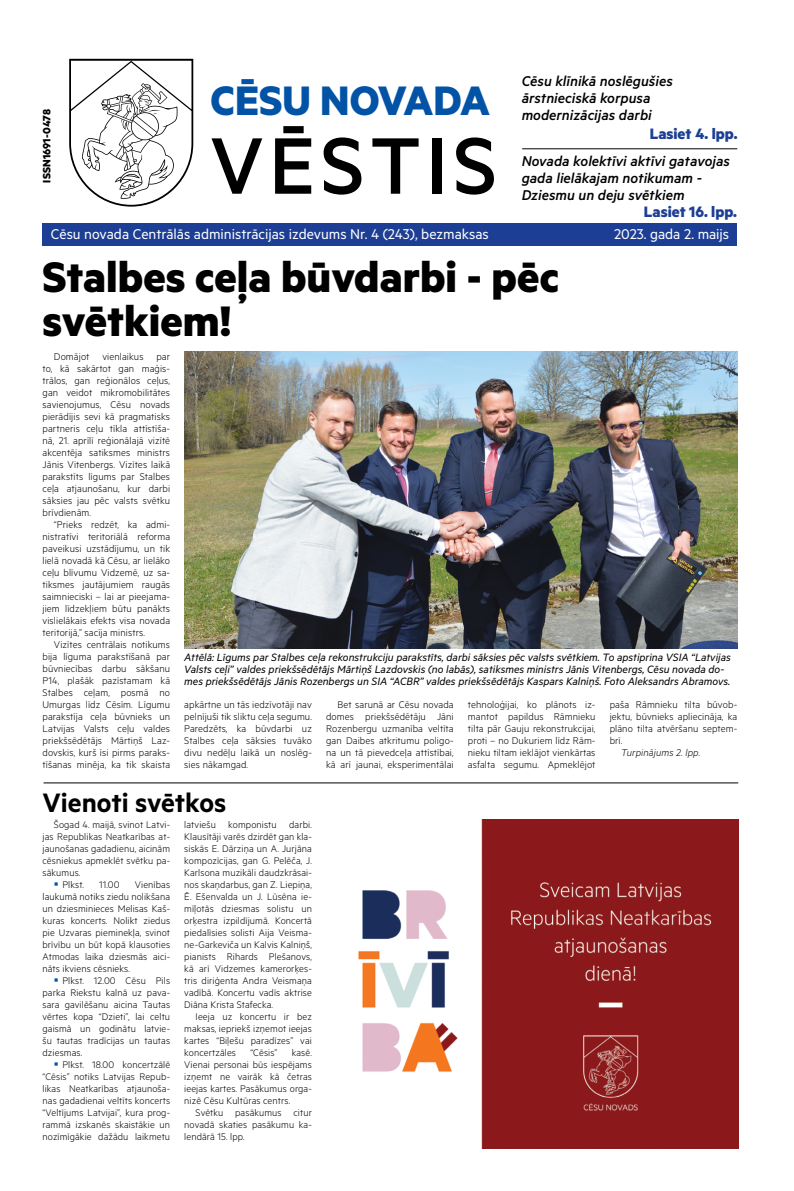
<style>
.page{position:relative;width:794px;height:1191px;background:#fff}
.page>*{position:absolute;margin:0;border:0;box-sizing:border-box;transform-origin:0 0}
.t1{font:500 90.1px "Metric";letter-spacing:.055em;color:#000}
.t2{font:700 48px/44px "Metric";color:#000}
.t3{font:700 46.4px "Metric";color:#0253a5}
.t4{font:600 30px "Metric";color:#000}
.t5{font:700 17px "Metric";color:#1c3e94}
.t6{font:italic 500 16px/17px "Metric";color:#000}
.t7{font:16px "Metric";color:#fff}
.t8{font:italic 12px/12px "Metric";color:#000}
.t9{font:700 12px "Metric";letter-spacing:.01em;color:#000}
.t10{font:300 11px/12px "Metric";letter-spacing:.01em;color:#000;text-align:justify}
.t11{font:italic 300 11px "Metric";letter-spacing:.01em;color:#000}
.t12{font:300 10.8px/12px "Metric";letter-spacing:.01em;color:#000;text-align:justify}
</style>
<div class="page">
<div style="left:43px;top:223px;width:694px;height:22px;background:#1c3e94"></div>
<svg style="left:69px;top:59px;width:124px;height:148px"></svg>
<hr style="left:522px;top:148px;width:215px;height:1px;background:#000">
<hr style="left:44px;top:782px;width:694px;height:1px;background:#000">
<img style="left:358px;top:819px;width:380px;height:329px">
<img style="left:185px;top:351px;width:552px;height:297px">
<p class="t9" style="left:39px;top:183px;width:75px;rotate:-90deg">ISSN1691-0478</p>
<h3 class="t3" style="left:211px;top:72px;width:281px">CĒSU NOVADA</h3>
<h1 class="t1" style="left:210px;top:113px;width:289px">VĒSTIS</h1>
<h3 class="t6" style="left:521px;top:72px;width:153px">Cēsu klīnikā noslēgušies ārstnieciskā korpusa modernizācijas darbi</h3>
<h3 class="t5" style="left:649px;top:123px;width:89px">Lasiet 4. lpp.</h3>
<h3 class="t6" style="left:521px;top:152px;width:210px">Novada kolektīvi aktīvi gatavojas gada lielākajam notikumam -<br>Dziesmu un deju svētkiem</h3>
<h3 class="t5" style="left:644px;top:202px;width:95px">Lasiet 16. lpp.</h3>
<h3 class="t7" style="left:51px;top:224px;width:439px">Cēsu novada Centrālās administrācijas izdevums Nr. 4 (243), bezmaksas</h3>
<h3 class="t7" style="left:614px;top:224px;width:117px">2023. gada 2. maijs</h3>
<h2 class="t2" style="left:43px;top:254px;width:518px">Stalbes ceļa būvdarbi - pēc svētkiem!</h2>
<p class="t10" style="left:43px;top:350px;width:129px;text-indent:11px">Domājot vienlaikus par to, kā sakārtot gan maģis&shy;trālos, gan reģionālos ceļus, gan veidot mikromobilitātes savienojumus, Cēsu novads pierādījis sevi kā pragmatisks partneris ceļu tīkla attīstīša&shy;nā, 21. aprīlī reģionālajā vizītē akcentēja satiksmes ministrs Jānis Vitenbergs. Vizītes laikā parakstīts līgums par Stalbes ceļa atjaunošanu, kur darbi sāksies jau pēc valsts svētku brīvdienām.</p>
<p class="t10" style="left:43px;top:518px;width:129px;text-indent:11px">“Prieks redzēt, ka admi&shy;nistratīvi teritoriālā reforma paveikusi uzstādījumu, un tik lielā novadā kā Cēsu, ar lielāko ceļu blīvumu Vidzemē, uz sa&shy;tiksmes jautājumiem raugās saimnieciski – lai ar pieejama&shy;jiem līdzekļiem būtu panākts vislielākais efekts visa novada teritorijā,” sacīja ministrs.</p>
<p class="t10" style="left:43px;top:638px;width:129px;text-indent:11px">Vizītes centrālais notikums bija līguma parakstīšanā par būvniecības darbu sākšanu P14, plašāk pazīstamam kā Stalbes ceļam, posmā no Umurgas līdz Cēsīm. Līgumu parakstīja ceļa būvnieks un Latvijas Valsts ceļu valdes priekšsēdētājs Mārtiņš Laz&shy;dovskis, kurš īsi pirms paraks&shy;tīšanas minēja, ka tik skaista</p>
<p class="t8" style="left:184px;top:651px;width:548px">Attēlā: Līgums par Stalbes ceļa rekonstrukciju parakstīts, darbi sāksies pēc valsts svētkiem. To apstiprina VSIA “Latvijas<br>Valsts ceļi” valdes priekšsēdētājs Mārtiņš Lazdovskis (no labās), satiksmes ministrs Jānis Vitenbergs, Cēsu novada do&shy;mes priekšsēdētājs Jānis Rozenbergs un SIA “ACBR” valdes priekšsēdētājs Kaspars Kalniņš. Foto Aleksandrs Abramovs.</p>
<p class="t10" style="left:184px;top:698px;width:129px">apkārtne un tās iedzīvotāji nav pelnījuši tik sliktu ceļa segumu.<br>Paredzēts, ka būvdarbi uz Stalbes ceļa sāksies tuvāko divu nedēļu laikā un noslēg&shy;sies nākamgad.</p>
<p class="t10" style="left:326px;top:698px;width:129px;text-indent:11px">Bet sarunā ar Cēsu novada domes priekšsēdētāju Jāni Rozenbergu uzmanība veltīta gan Daibes atkritumu poligo&shy;na un tā pievedceļa attīstībai, kā arī jaunai, eksperimentālai</p>
<p class="t10" style="left:468px;top:698px;width:129px">tehnoloģijai, ko plānots iz&shy;mantot papildus Rāmnieku tilta pār Gauju rekonstrukcijai, proti – no Dukuriem līdz Rām&shy;nieku tiltam ieklājot vienkārtas asfalta segumu. Apmeklējot</p>
<p class="t10" style="left:609px;top:698px;width:129px">paša Rāmnieku tilta būvob&shy;jektu, būvnieks apliecināja, ka plāno tilta atvēršanu septem&shy;brī.</p>
<p class="t11" style="left:621px;top:746px;width:81px">Turpinājums 2. lpp.</p>
<h3 class="t4" style="left:43px;top:784px;width:185px">Vienoti svētkos</h3>
<p class="t12" style="left:54px;top:818px;width:118px">Šogad 4. maijā, svinot Latvi-</p>
<p class="t12" style="left:43px;top:830px;width:129px">jas Republikas Neatkarības at-</p>
<p class="t12" style="left:43px;top:842px;width:129px">jaunošanas gadadienu, aicinām</p>
<p class="t12" style="left:43px;top:854px;width:129px">cēsniekus apmeklēt svētku pa-</p>
<p class="t12" style="left:43px;top:866px;width:39px">sākumus.</p>
<p class="t12" style="left:62px;top:878px;width:23px">Plkst.</p>
<p class="t12" style="left:99px;top:878px;width:22px">11.00</p>
<p class="t12" style="left:184px;top:818px;width:129px">latviešu komponistu darbi.<br>Klausītāji varēs dzirdēt gan kla&shy;siskās E. Dārziņa un A. Jurjāna kompozīcijas, gan G. Pelēča, J.<br>Karlsona muzikāli daudzkrāsai&shy;nos skaņdarbus, gan Z. Liepiņa, Ē. Ešenvalda un J. Lūsēna ie&shy;mīļotās dziesmas solistu un orķestra izpildījumā. Koncertā piedalīsies solisti Aija Veisma&shy;ne-Garkeviča un Kalvis Kalniņš, pianists Rihards Plešanovs, kā arī Vidzemes kamerorķes&shy;tris diriģenta Andra Veismaņa vadībā. Koncertu vadīs aktrise Diāna Krista Stafecka.</p>
<p class="t12" style="left:184px;top:1010px;width:129px;text-indent:11px">Ieeja uz koncertu ir bez maksas, iepriekš izņemot ieejas kartes “Biļešu paradīzes” vai koncertzāles</p>
<p class="t12" style="left:43px;top:878px;width:129px;text-indent:92px">Vienības laukumā notiks ziedu nolikšana un dziesminieces Melisas Kaš&shy;kuras koncerts. Nolikt ziedus pie Uzvaras pieminekļa, svinot brīvību un būt kopā klausoties Atmodas laika dziesmās aici&shy;nāts ikviens cēsnieks.</p>
<p class="t12" style="left:43px;top:974px;width:129px;text-indent:20px">Plkst. 12.00 Cēsu Pils parka Riekstu kalnā uz pava&shy;sara gavilēšanu aicina Tautas vērtes kopa “Dzieti”, lai celtu gaismā un godinātu latvie&shy;šu tautas tradīcijas un tautas dziesmas.</p>
<p class="t12" style="left:43px;top:1058px;width:129px;text-indent:20px">Plkst. 18.00 koncertzālē “Cēsis” notiks Latvijas Repub&shy;likas Neatkarības atjaunoša&shy;nas gadadienai veltīts koncerts “Veltījums Latvijai”, kura prog&shy;rammā izskanēs skaistākie un nozīmīgākie dažādu laikmetu</p>
<p class="t12" style="left:184px;top:1046px;width:129px;text-indent:107px">kasē.<br>Vienai personai būs iespējams izņemt ne vairāk kā četras ieejas kartes. Pasākumus orga&shy;nizē Cēsu Kultūras centrs.</p>
<p class="t12" style="left:184px;top:1106px;width:129px;text-indent:11px">Svētku pasākumus citur novadā skaties pasākumu ka&shy;lendārā 15. lpp.</p>
<p class="t12" style="left:250px;top:1046px;width:29px">“Cēsis”</p>
</div>
